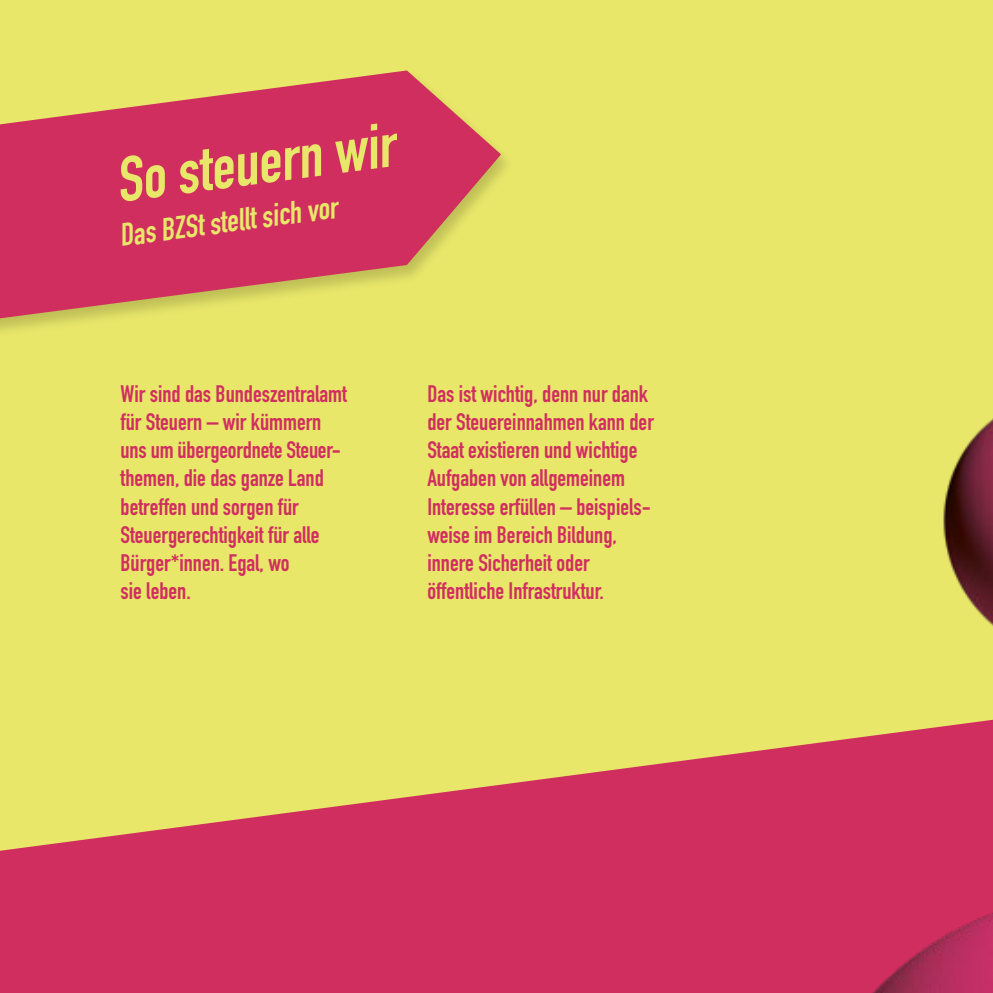
<style>
.page{position:relative;width:993px;height:993px;background:#fff}
.page>*{position:absolute;margin:0;border:0;box-sizing:border-box;transform-origin:0 0}
.t1{font:700 62.25px "DIN Condensed";color:#e8e76a}
.t2{font:700 31.5px "DIN Condensed";color:#e8e76a}
.t3{font:700 23.5px/28.2px "DIN Condensed";color:#d12e60}
</style>
<div class="page">
<div style="left:0;top:0;width:992px;height:992px;background:#e8e76a"></div>
<svg style="left:0;top:745px;width:801px;height:247px;fill:#d12e60"></svg>
<svg style="left:0;top:70px;width:501px;height:248px;fill:#d12e60"></svg>
<img style="left:801px;top:419px;width:191px;height:573px">
<h1 class="t1" style="left:111px;top:138px;width:282px;rotate:-7deg">So steuern wir</h1>
<h2 class="t2" style="left:117px;top:213px;width:221px;rotate:-7deg">Das BZSt stellt sich vor</h2>
<p class="t3" style="left:120px;top:379px;width:228px">Wir sind das Bundeszentralamt für Steuern – wir kümmern uns um übergeordnete Steuer&shy;themen, die das ganze Land betreffen und sorgen für<br>Steuergerechtigkeit für alle<br>Bürger*innen. Egal, wo<br>sie leben.</p>
<p class="t3" style="left:427px;top:379px;width:228px">Das ist wichtig, denn nur dank der Steuereinnahmen kann der<br>Staat existieren und wichtige<br>Aufgaben von allgemeinem<br>Interesse erfüllen – beispiels&shy;weise im Bereich Bildung, innere Sicherheit oder öffentliche Infrastruktur.</p>
</div>
